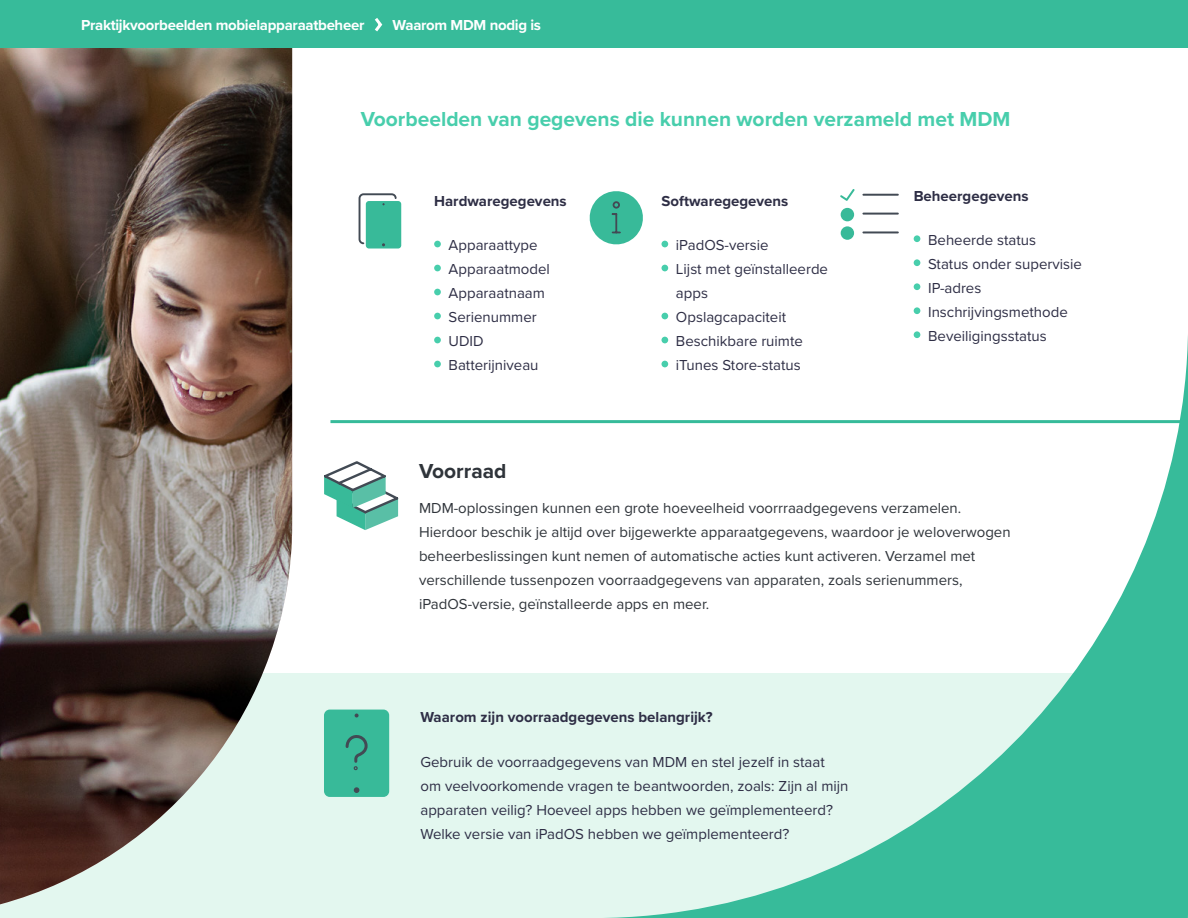
<style>
.page{position:relative;width:1188px;height:918px;background:#fff}
.page>*{position:absolute;margin:0;border:0;box-sizing:border-box;transform-origin:0 0}
.t1{font:700 21px "Proxima Nova";color:#48ceac}
.t2{font:700 21px "Proxima Nova";color:#2f343a}
.t3{font:15px/24px "Proxima Nova";color:#2e2e45}
.t4{font:15px/24px "Proxima Nova";color:#2f343a}
.t5{font:700 15px "Proxima Nova";color:#2e2e45}
.t6{font:700 15px "Proxima Nova";letter-spacing:-.02em;color:#fff}
</style>
<div class="page">
<div style="left:0;top:674px;width:1188px;height:244px;background:#e3f7ef"></div>
<img style="left:0;top:48px;width:292px;height:856px">
<div style="left:434px;top:241px;width:7px;height:6px;background:#48ceac;border-radius:50%"></div>
<div style="left:434px;top:265px;width:7px;height:6px;background:#48ceac;border-radius:50%"></div>
<div style="left:434px;top:289px;width:7px;height:6px;background:#48ceac;border-radius:50%"></div>
<div style="left:434px;top:313px;width:7px;height:6px;background:#48ceac;border-radius:50%"></div>
<div style="left:434px;top:337px;width:7px;height:6px;background:#48ceac;border-radius:50%"></div>
<div style="left:434px;top:361px;width:7px;height:6px;background:#48ceac;border-radius:50%"></div>
<svg style="left:662px;top:241px;width:6px;height:6px"></svg>
<svg style="left:662px;top:265px;width:6px;height:6px"></svg>
<svg style="left:662px;top:313px;width:6px;height:6px"></svg>
<div style="left:914px;top:235px;width:6px;height:7px;background:#48ceac;border-radius:50%"></div>
<div style="left:914px;top:259px;width:6px;height:7px;background:#48ceac;border-radius:50%"></div>
<div style="left:914px;top:283px;width:6px;height:7px;background:#48ceac;border-radius:50%"></div>
<div style="left:914px;top:307px;width:6px;height:7px;background:#48ceac;border-radius:50%"></div>
<svg style="left:594px;top:331px;width:594px;height:587px"></svg>
<div style="left:0;top:0;width:1188px;height:48px;background:#37bb9a"></div>
<svg style="left:375px;top:18px;width:8px;height:14px"></svg>
<hr style="left:330px;top:420px;width:858px;height:3px;background:#37bb9a">
<div style="left:366px;top:201px;width:35px;height:48px;background:#38ba99;border-radius:3px"></div>
<svg style="left:358px;top:193px;width:39px;height:53px"></svg>
<svg style="left:589px;top:191px;width:54px;height:54px"></svg>
<hr style="left:863px;top:194px;width:35px;height:2px;background:#424a54">
<hr style="left:863px;top:213px;width:35px;height:2px;background:#424a54">
<hr style="left:863px;top:231px;width:35px;height:2px;background:#424a54">
<svg style="left:840px;top:189px;width:15px;height:12px"></svg>
<div style="left:841px;top:208px;width:13px;height:13px;background:#38ba99;border-radius:50%"></div>
<div style="left:841px;top:226px;width:13px;height:14px;background:#38ba99;border-radius:50%"></div>
<svg style="left:324px;top:461px;width:75px;height:69px"></svg>
<div style="left:324px;top:710px;width:65px;height:87px;background:#38ba99;border-radius:6px"></div>
<svg style="left:354px;top:787px;width:5px;height:6px"></svg>
<svg style="left:355px;top:714px;width:4px;height:4px"></svg>
<svg style="left:345px;top:735px;width:23px;height:36px"></svg>
<p class="t6" style="left:81px;top:14px;width:285px">Praktijkvoorbeelden mobielapparaatbeheer</p>
<p class="t6" style="left:393px;top:14px;width:150px">Waarom MDM nodig is</p>
<h1 class="t1" style="left:361px;top:103px;width:651px">Voorbeelden van gegevens die kunnen worden verzameld met MDM</h1>
<p class="t5" style="left:434px;top:190px;width:134px">Hardwaregegevens</p>
<p class="t3" style="left:449px;top:233px;width:103px">Apparaattype<br>Apparaatmodel<br>Apparaatnaam<br>Serienummer<br>UDID<br>Batterijniveau</p>
<p class="t5" style="left:661px;top:190px;width:128px">Softwaregegevens</p>
<p class="t3" style="left:676px;top:233px;width:154px">iPadOS-versie<br>Lijst met geïnstalleerde apps<br>Opslagcapaciteit<br>Beschikbare ruimte iTunes Store-status</p>
<p class="t5" style="left:914px;top:185px;width:116px">Beheergegevens</p>
<p class="t3" style="left:928px;top:227px;width:155px">Beheerde status<br>Status onder supervisie<br>IP-adres<br>Inschrijvingsmethode<br>Beveiligingsstatus</p>
<h1 class="t2" style="left:419px;top:455px;width:89px">Voorraad</h1>
<p class="t4" style="left:419px;top:495px;width:593px">MDM-oplossingen kunnen een grote hoeveelheid voorrraadgegevens verzamelen.<br>Hierdoor beschik je altijd over bijgewerkte apparaatgegevens, waardoor je weloverwogen beheerbeslissingen kunt nemen of automatische acties kunt activeren. Verzamel met verschillende tussenpozen voorraadgegevens van apparaten, zoals serienummers, iPadOS-versie, geïnstalleerde apps en meer.</p>
<p class="t5" style="left:420px;top:706px;width:294px">Waarom zijn voorraadgegevens belangrijk?</p>
<p class="t3" style="left:420px;top:749px;width:430px">Gebruik de voorraadgegevens van MDM en stel jezelf in staat om veelvoorkomende vragen te beantwoorden, zoals: Zijn al mijn apparaten veilig? Hoeveel apps hebben we geïmplementeerd?<br>Welke versie van iPadOS hebben we geïmplementeerd?</p>
</div>
